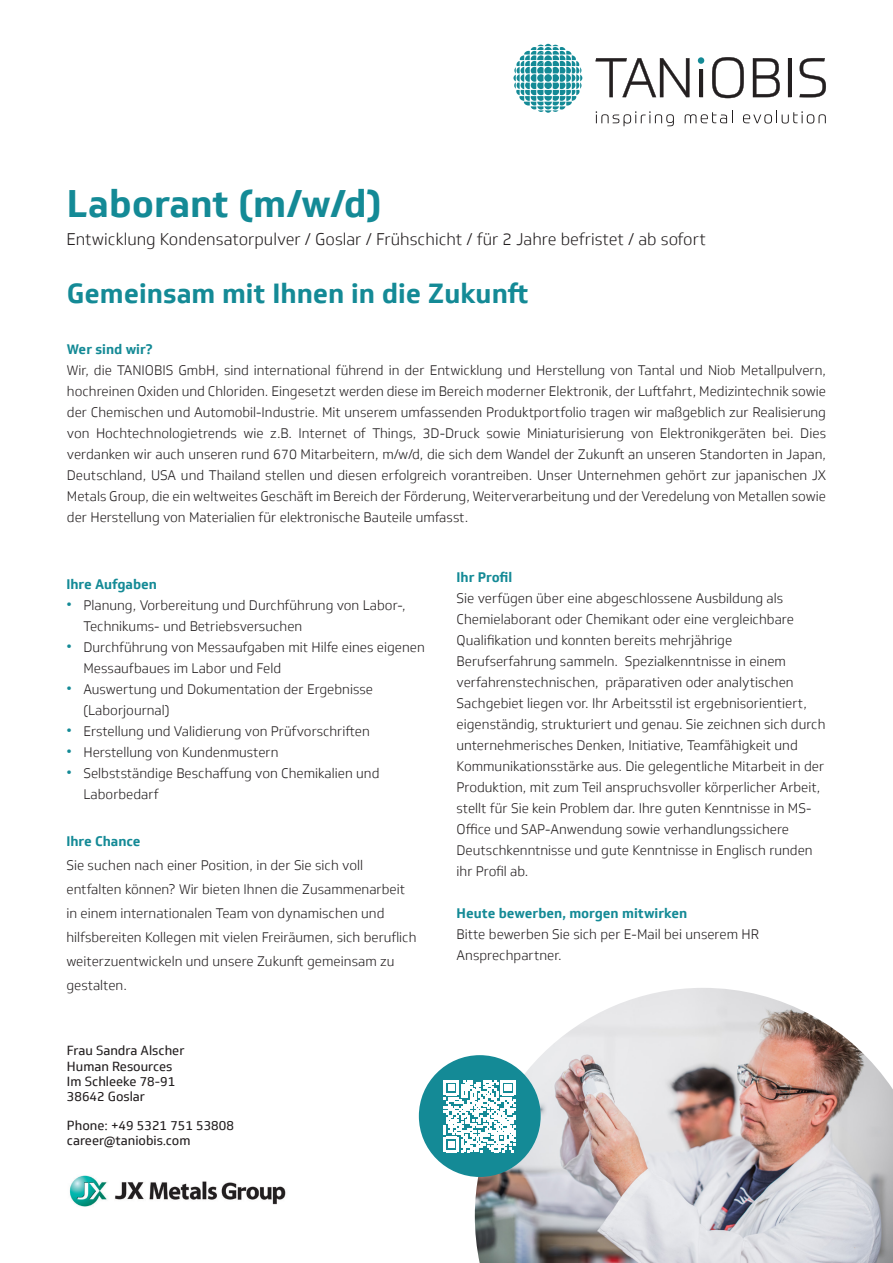
<style>
.page{position:relative;width:893px;height:1263px;background:#fff}
.page>*{position:absolute;margin:0;border:0;box-sizing:border-box;transform-origin:0 0}
.t1{font:700 37.5px "Soleto";color:#148a96}
.t2{font:700 27px "Soleto";color:#148a96}
.t3{font:300 16.5px "Soleto";color:#231f20}
.t4{font:300 13.5px/21px "Soleto";color:#231f20}
.t5{font:700 13.5px "Soleto";color:#148a96}
.t6{font:12.9px "Soleto";color:#231f20}
</style>
<div class="page">
<img style="left:475px;top:988px;width:418px;height:275px">
<div style="left:419px;top:1055px;width:122px;height:122px;background:#148a96;border-radius:50%"></div>
<img style="left:69px;top:1175px;width:217px;height:32px">
<svg style="left:444px;top:1080px;width:72px;height:72px"></svg>
<svg style="left:596px;top:111px;width:78px;height:15px"></svg>
<svg style="left:685px;top:111px;width:48px;height:12px"></svg>
<svg style="left:743px;top:111px;width:83px;height:13px"></svg>
<svg style="left:595px;top:58px;width:94px;height:39px"></svg>
<hr style="left:699px;top:69px;width:4px;height:28px;background:#231f20">
<svg style="left:712px;top:57px;width:32px;height:41px"></svg>
<svg style="left:753px;top:58px;width:27px;height:39px"></svg>
<hr style="left:788px;top:58px;width:3px;height:39px;background:#231f20">
<svg style="left:799px;top:58px;width:27px;height:39px"></svg>
<div style="left:698px;top:57px;width:6px;height:7px;background:#148a96;border-radius:50%"></div>
<svg style="left:513px;top:44px;width:69px;height:69px"></svg>
<p class="t1" style="left:67px;top:180px;width:316px">Laborant (m/w/d)</p>
<p class="t3" style="left:66px;top:230px;width:641px">Entwicklung Kondensatorpulver / Goslar / Frühschicht / für 2 Jahre befristet / ab sofort</p>
<p class="t2" style="left:67px;top:277px;width:463px">Gemeinsam mit Ihnen in die Zukunft</p>
<p class="t5" style="left:67px;top:340px;width:87px">Wer sind wir?</p>
<p class="t4" style="left:67px;top:360px;width:761px;text-align:justify">Wir, die TANIOBIS GmbH, sind international führend in der Entwicklung und Herstellung von Tantal und Niob Metallpulvern, hochreinen Oxiden und Chloriden. Eingesetzt werden diese im Bereich moderner Elektronik, der Luftfahrt, Medizintechnik sowie der Chemischen und Automobil-Industrie. Mit unserem umfassenden Produktportfolio tragen wir maßgeblich zur Realisierung von Hochtechnologietrends wie z.B. Internet of Things, 3D-Druck sowie Miniaturisierung von Elektronikgeräten bei. Dies verdanken wir auch unseren rund 670 Mitarbeitern, m/w/d, die sich dem Wandel der Zukunft an unseren Standorten in Japan, Deutschland, USA und Thailand stellen und diesen erfolgreich vorantreiben. Unser Unternehmen gehört zur japanischen JX Metals Group, die ein weltweites Geschäft im Bereich der Förderung, Weiterverarbeitung und der Veredelung von Metallen sowie der Herstellung von Materialien für elektronische Bauteile umfasst.</p>
<p class="t5" style="left:66px;top:575px;width:92px">Ihre Aufgaben</p>
<p class="t4" style="left:83px;top:594px;width:324px">Planung, Vorbereitung und Durchführung von Labor-,<br>Technikums- und Betriebsversuchen</p>
<p class="t4" style="left:83px;top:636px;width:343px">Durchführung von Messaufgaben mit Hilfe eines eigenen<br>Messaufbaues im Labor und Feld</p>
<p class="t4" style="left:83px;top:678px;width:291px">Auswertung und Dokumentation der Ergebnisse (Laborjournal)</p>
<p class="t4" style="left:83px;top:720px;width:288px">Erstellung und Validierung von Prüfvorschriften</p>
<p class="t4" style="left:83px;top:741px;width:197px">Herstellung von Kundenmustern</p>
<p class="t4" style="left:83px;top:762px;width:297px">Selbstständige Beschaffung von Chemikalien und<br>Laborbedarf</p>
<p class="t5" style="left:66px;top:833px;width:76px">Ihre Chance</p>
<p class="t4" style="left:66px;top:854px;width:352px;line-height:24px">Sie suchen nach einer Position, in der Sie sich voll entfalten können? Wir bieten Ihnen die Zusammenarbeit in einem internationalen Team von dynamischen und hilfsbereiten Kollegen mit vielen Freiräumen, sich beruflich weiterzuentwickeln und unsere Zukunft gemeinsam zu gestalten.</p>
<p class="t6" style="left:67px;top:1043px;width:119px">Frau Sandra Alscher</p>
<p class="t6" style="left:67px;top:1058px;width:107px">Human Resources</p>
<p class="t6" style="left:67px;top:1074px;width:110px">Im Schleeke 78-91</p>
<p class="t6" style="left:67px;top:1089px;width:80px">38642 Goslar</p>
<p class="t6" style="left:67px;top:1117px;width:168px">Phone: +49 5321 751 53808</p>
<p class="t6" style="left:67px;top:1133px;width:125px">career@taniobis.com</p>
<p class="t5" style="left:457px;top:569px;width:57px">Ihr Profil</p>
<p class="t4" style="left:457px;top:588px;width:370px">Sie verfügen über eine abgeschlossene Ausbildung als Chemielaborant oder Chemikant oder eine vergleichbare Qualifikation und konnten bereits mehrjährige Berufserfahrung sammeln. Spezialkenntnisse in einem verfahrenstechnischen, präparativen oder analytischen Sachgebiet liegen vor. Ihr Arbeitsstil ist ergebnisorientiert, eigenständig, strukturiert und genau. Sie zeichnen sich durch unternehmerisches Denken, Initiative, Teamfähigkeit und Kommunikationsstärke aus. Die gelegentliche Mitarbeit in der Produktion, mit zum Teil anspruchsvoller körperlicher Arbeit, stellt für Sie kein Problem dar. Ihre guten Kenntnisse in MS-Office und SAP-Anwendung sowie verhandlungssichere Deutschkenntnisse und gute Kenntnisse in Englisch runden ihr Profil ab.</p>
<p class="t5" style="left:457px;top:905px;width:232px">Heute bewerben, morgen mitwirken</p>
<p class="t4" style="left:457px;top:924px;width:304px">Bitte bewerben Sie sich per E-Mail bei unserem HR</p>
<p class="t4" style="left:457px;top:945px;width:107px">Ansprechpartner.</p>
</div>
